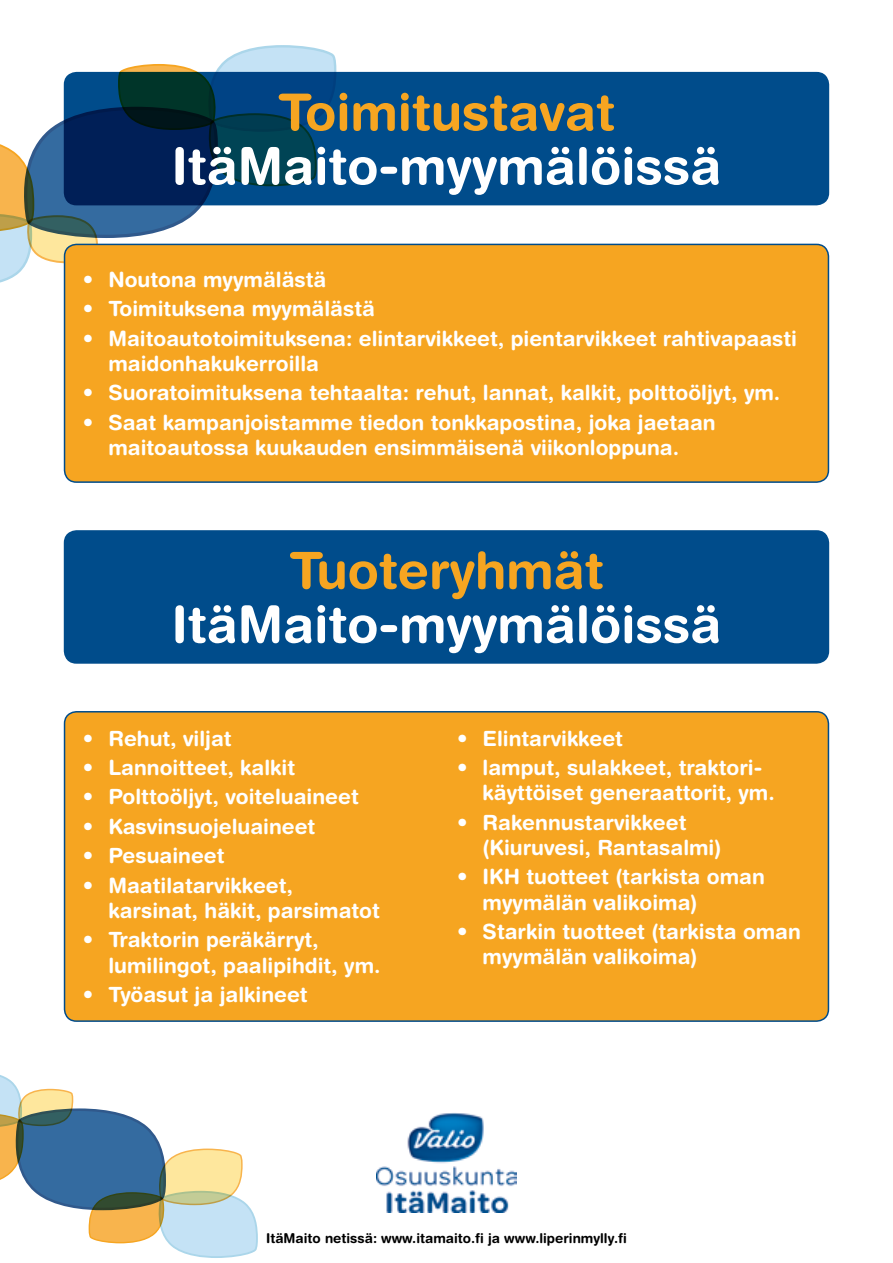
<style>
.page{position:relative;width:893px;height:1263px;background:#fff}
.page>*{position:absolute;margin:0;border:0;box-sizing:border-box;transform-origin:0 0}
.t1{font:700 51px "Helvetica Rounded LT Std";color:#fff}
.t2{font:700 51px "Helvetica Rounded LT Std";color:#f6a521}
.t3{font:700 21px/25.2px "Helvetica Rounded LT Std";color:#fff}
.t4{font:700 13.5px "Helvetica Rounded LT Std";color:#000}
</style>
<div class="page">
<div style="left:64px;top:72px;width:765px;height:133px;background:#004c8b;border-radius:13px"></div>
<svg style="left:0;top:1075px;width:258px;height:183px"></svg>
<svg style="left:0;top:45px;width:338px;height:242px"></svg>
<div style="left:64px;top:530px;width:765px;height:134px;background:#004c8b;border-radius:13px"></div>
<div style="left:65px;top:244px;width:763px;height:238px;background:#f6a521;border-radius:12px"></div>
<div style="left:64px;top:244px;width:765px;height:239px;border:2px solid #004c8b;border-radius:12px"></div>
<div style="left:65px;top:712px;width:763px;height:309px;background:#f6a521;border-radius:12px"></div>
<div style="left:64px;top:711px;width:765px;height:311px;border:2px solid #004c8b;border-radius:12px"></div>
<img style="left:377px;top:1113px;width:139px;height:99px">
<h1 class="t2" style="left:278px;top:81px;width:338px">Toimitustavat</h1>
<h1 class="t1" style="left:172px;top:135px;width:551px">ItäMaito-myymälöissä</h1>
<p class="t3" style="left:83px;top:266px;width:245px">• Noutona myymälästä</p>
<p class="t3" style="left:83px;top:296px;width:294px">• Toimituksena myymälästä</p>
<p class="t3" style="left:108px;top:325px;width:690px;text-indent:-26px">• Maitoautotoimituksena: elintarvikkeet, pientarvikkeet rahtivapaasti maidonhakukerroilla</p>
<p class="t3" style="left:83px;top:380px;width:699px">• Suoratoimituksena tehtaalta: rehut, lannat, kalkit, polttoöljyt, ym.</p>
<p class="t3" style="left:83px;top:409px;width:634px;text-align:center">• Saat kampanjoistamme tiedon tonkkapostina, joka jaetaan maitoautossa kuukauden ensimmäisenä viikonloppuna.</p>
<h1 class="t2" style="left:289px;top:539px;width:316px">Tuoteryhmät</h1>
<h1 class="t1" style="left:172px;top:593px;width:551px">ItäMaito-myymälöissä</h1>
<p class="t3" style="left:83px;top:725px;width:150px">• Rehut, viljat</p>
<p class="t3" style="left:83px;top:754px;width:214px">• Lannoitteet, kalkit</p>
<p class="t3" style="left:83px;top:784px;width:277px">• Polttoöljyt, voiteluaineet</p>
<p class="t3" style="left:83px;top:813px;width:234px">• Kasvinsuojeluaineet</p>
<p class="t3" style="left:83px;top:843px;width:143px">• Pesuaineet</p>
<p class="t3" style="left:108px;top:872px;width:273px;text-indent:-26px">• Maatilatarvikkeet, karsinat, häkit, parsimatot</p>
<p class="t3" style="left:108px;top:927px;width:274px;text-indent:-26px">• Traktorin peräkärryt, lumilingot, paalipihdit, ym.</p>
<p class="t3" style="left:83px;top:981px;width:226px">• Työasut ja jalkineet</p>
<p class="t3" style="left:457px;top:725px;width:167px">• Elintarvikkeet</p>
<p class="t3" style="left:483px;top:754px;width:294px;text-indent:-26px">• lamput, sulakkeet, traktori&shy;käyttöiset generaattorit, ym.</p>
<p class="t3" style="left:483px;top:809px;width:240px;text-indent:-26px">• Rakennustarvikkeet (Kiuruvesi, Rantasalmi)</p>
<p class="t3" style="left:483px;top:864px;width:284px;text-indent:-26px">• IKH tuotteet (tarkista oman myymälän valikoima)</p>
<p class="t3" style="left:483px;top:918px;width:320px;text-indent:-26px">• Starkin tuotteet (tarkista oman myymälän valikoima)</p>
<p class="t4" style="left:266px;top:1230px;width:362px">ItäMaito netissä: www.itamaito.fi ja www.liperinmylly.fi</p>
</div>
